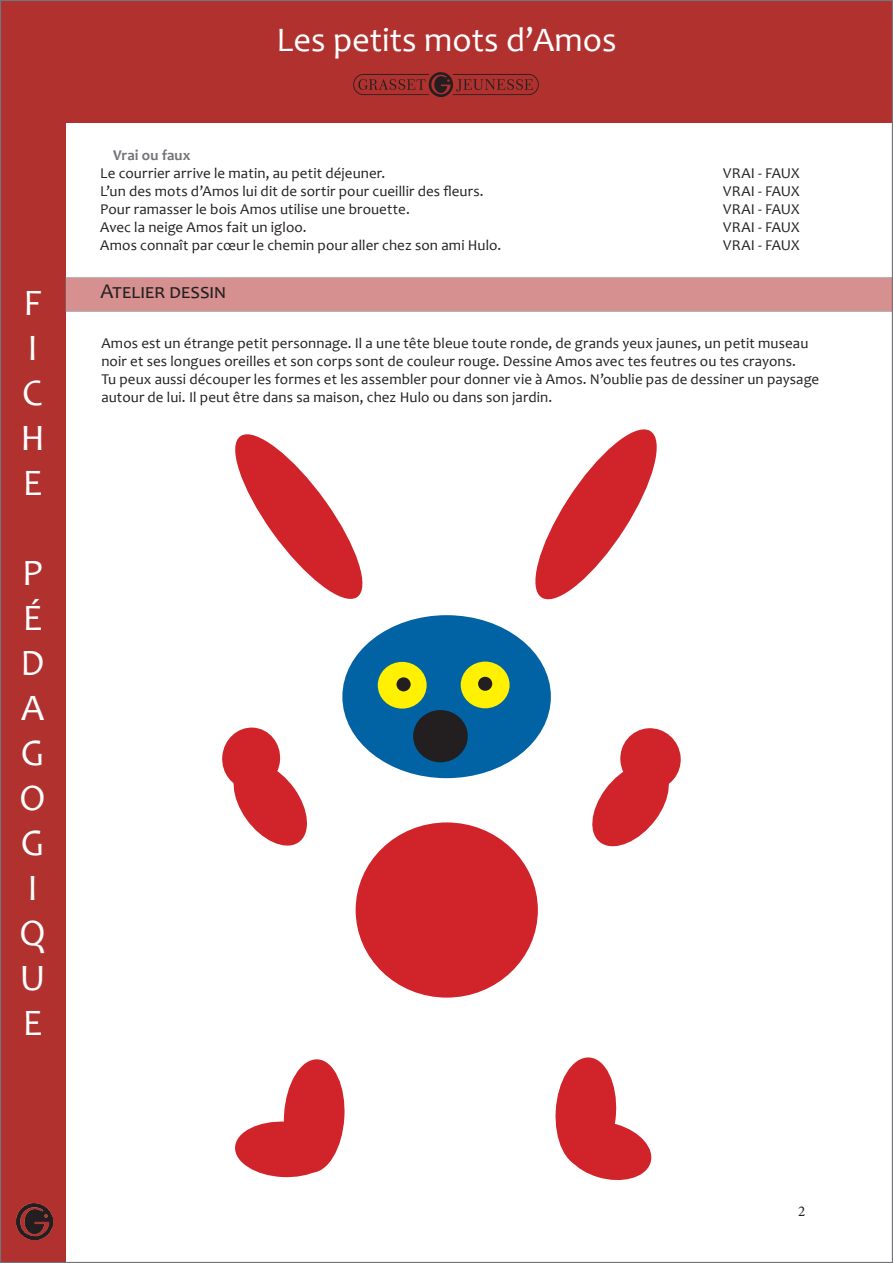
<style>
.page{position:relative;width:893px;height:1263px;background:#fff}
.page>*{position:absolute;margin:0;border:0;box-sizing:border-box;transform-origin:0 0}
.t1{font:37.5px/45px "Candara";color:#fff}
.t2{font:34.5px "Candara";color:#fff}
.t3{font:21px "Candara";color:#231f20}
.t4{font:15px/18px "Candara";letter-spacing:.005em;color:#231f20}
.t5{font:700 15px "Candara";letter-spacing:.005em;color:#767378}
.t6{font:15px "Minion Pro";color:#231f20}
</style>
<div class="page">
<div style="left:0;top:1px;width:66px;height:1261px;background:#b1312f"></div>
<div style="left:0;top:0;width:893px;height:123px;background:#b1312f"></div>
<img style="left:354px;top:72px;width:185px;height:25px">
<img style="left:16px;top:1203px;width:37px;height:36px">
<div style="left:65px;top:277px;width:828px;height:35px;background:#d5908f"></div>
<div style="left:342px;top:615px;width:209px;height:163px;background:#0163a3;border-radius:50%"></div>
<svg style="left:235px;top:434px;width:128px;height:165px"></svg>
<div style="left:356px;top:822px;width:182px;height:175px;background:#d1232a;border-radius:50%"></div>
<svg style="left:555px;top:1057px;width:97px;height:123px"></svg>
<svg style="left:235px;top:1059px;width:110px;height:119px"></svg>
<svg style="left:592px;top:728px;width:89px;height:119px"></svg>
<svg style="left:222px;top:727px;width:85px;height:119px"></svg>
<div style="left:378px;top:662px;width:49px;height:47px;background:#fff101;border-radius:50%"></div>
<div style="left:461px;top:662px;width:49px;height:46px;background:#fff101;border-radius:50%"></div>
<div style="left:396px;top:677px;width:15px;height:14px;background:#231f20;border-radius:50%"></div>
<div style="left:478px;top:677px;width:14px;height:14px;background:#231f20;border-radius:50%"></div>
<div style="left:413px;top:710px;width:55px;height:52px;background:#231f20;border-radius:50%"></div>
<svg style="left:535px;top:429px;width:122px;height:171px"></svg>
<h1 class="t1" style="left:20px;top:280px;width:26px">F<br>I<br>C<br>H<br>E</h1>
<h1 class="t1" style="left:20px;top:550px;width:28px">P<br>É<br>D<br>A<br>G<br>O<br>G<br>I<br>Q<br>U<br>E</h1>
<h2 class="t2" style="left:276px;top:18px;width:342px">Les petits mots d’Amos</h2>
<p class="t5" style="left:113px;top:145px;width:79px">Vrai ou faux</p>
<p class="t4" style="left:100px;top:164px;width:286px">Le courrier arrive le matin, au petit déjeuner.</p>
<p class="t4" style="left:100px;top:182px;width:385px">L’un des mots d’Amos lui dit de sortir pour cueillir des fleurs.</p>
<p class="t4" style="left:100px;top:200px;width:311px">Pour ramasser le bois Amos utilise une brouette.</p>
<p class="t4" style="left:100px;top:218px;width:208px">Avec la neige Amos fait un igloo.</p>
<p class="t4" style="left:100px;top:236px;width:403px">Amos connaît par cœur le chemin pour aller chez son ami Hulo.</p>
<p class="t3" style="left:100px;top:278px;width:127px">Atelier dessin</p>
<p class="t4" style="left:723px;top:164px;width:78px">VRAI - FAUX</p>
<p class="t4" style="left:723px;top:182px;width:78px">VRAI - FAUX</p>
<p class="t4" style="left:723px;top:200px;width:78px">VRAI - FAUX</p>
<p class="t4" style="left:723px;top:218px;width:78px">VRAI - FAUX</p>
<p class="t4" style="left:723px;top:236px;width:78px">VRAI - FAUX</p>
<p class="t4" style="left:101px;top:334px;width:708px">Amos est un étrange petit personnage. Il a une tête bleue toute ronde, de grands yeux jaunes, un petit museau noir et ses longues oreilles et son corps sont de couleur rouge. Dessine Amos avec tes feutres ou tes crayons.</p>
<p class="t4" style="left:101px;top:370px;width:719px">Tu peux aussi découper les formes et les assembler pour donner vie à Amos. N’oublie pas de dessiner un paysage autour de lui. Il peut être dans sa maison, chez Hulo ou dans son jardin.</p>
<p class="t6" style="left:798px;top:1201px;width:9px">2</p>
</div>
